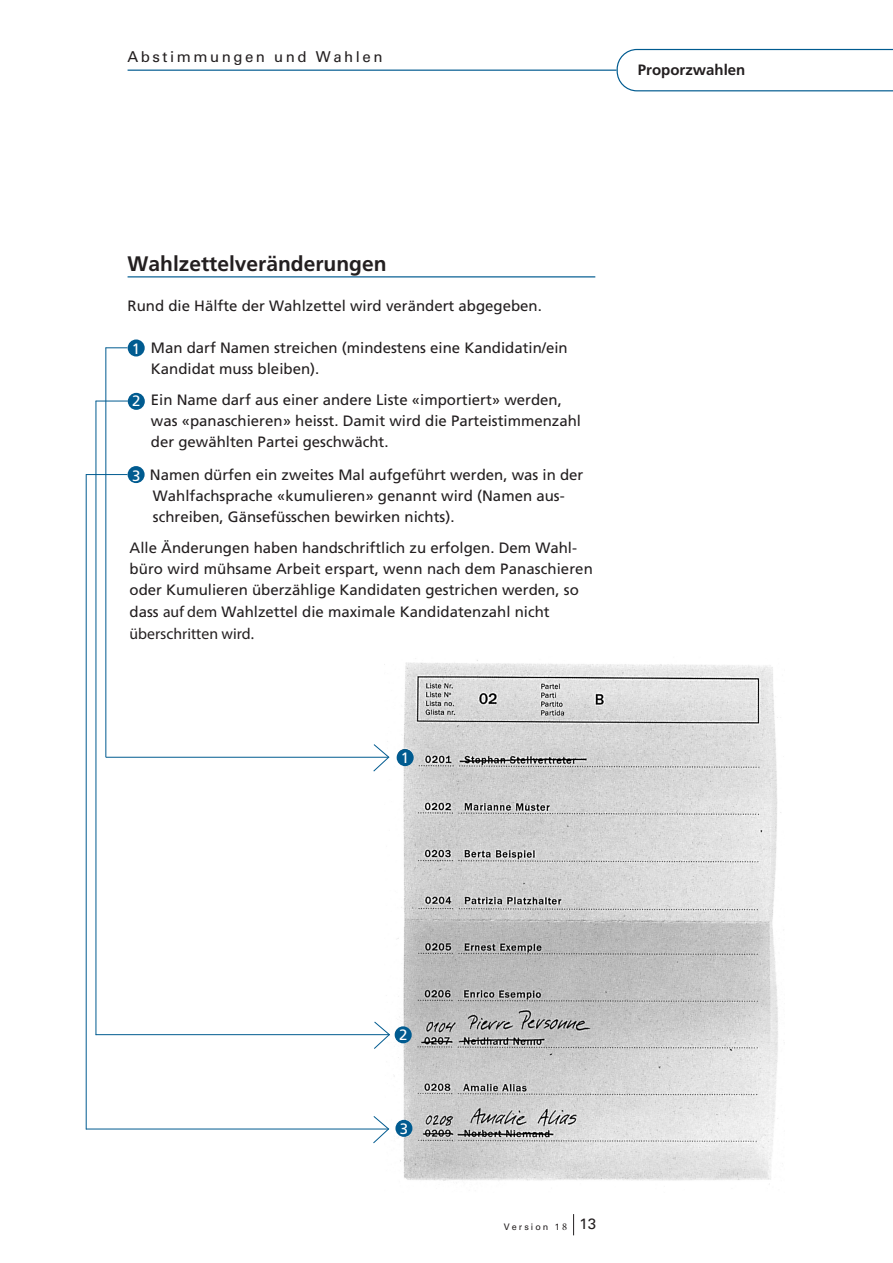
<style>
.page{position:relative;width:893px;height:1263px;background:#fff}
.page>*{position:absolute;margin:0;border:0;box-sizing:border-box;transform-origin:0 0}
.t1{font:700 21px "Frutiger LT Std";color:#231f20}
.t2{font:15.75px "Myriad Pro";color:#231f20}
.t3{font:15px/21px "Frutiger LT Std";color:#231f20}
.t4{font:15px "Univers LT Std";letter-spacing:.165em;color:#231f20}
.t5{font:700 15px "Frutiger LT Std";color:#231f20}
.t6{font:15px "Frutiger LT Std";color:#fff}
.t7{font:9px "Univers LT Std";letter-spacing:.22em;color:#231f20}
.s1{color:#fff}
.s2{font-family:"Myriad Pro";font-size:15.75px}
.s3{font-family:"Minion Pro";font-size:10.5px}
.s4{font-size:15px}
</style>
<div class="page">
<svg style="left:573px;top:1214px;width:1px;height:21px"></svg>
<hr style="left:128px;top:70px;width:489px;height:1px;background:#005b90">
<svg style="left:617px;top:49px;width:276px;height:42px"></svg>
<hr style="left:128px;top:276px;width:467px;height:1px;background:#005b90">
<img style="left:384px;top:660px;width:397px;height:521px">
<div style="left:397px;top:749px;width:17px;height:17px;background:#005b90;border-radius:50%"></div>
<div style="left:395px;top:1026px;width:17px;height:17px;background:#005b90;border-radius:50%"></div>
<div style="left:395px;top:1120px;width:17px;height:17px;background:#005b90;border-radius:50%"></div>
<div style="left:128px;top:339px;width:17px;height:17px;background:#005b90;border-radius:50%"></div>
<div style="left:128px;top:393px;width:17px;height:17px;background:#005b90;border-radius:50%"></div>
<div style="left:128px;top:466px;width:17px;height:17px;background:#005b90;border-radius:50%"></div>
<hr style="left:106px;top:348px;width:1px;height:409px;background:#005b90">
<hr style="left:106px;top:757px;width:283px;height:1px;background:#005b90">
<svg style="left:106px;top:347px;width:22px;height:1px"></svg>
<svg style="left:373px;top:744px;width:17px;height:28px"></svg>
<hr style="left:86px;top:474px;width:1px;height:655px;background:#005b90">
<hr style="left:86px;top:1129px;width:303px;height:1px;background:#005b90">
<hr style="left:86px;top:474px;width:41px;height:1px;background:#005b90">
<svg style="left:373px;top:1115px;width:17px;height:29px"></svg>
<hr style="left:96px;top:401px;width:1px;height:634px;background:#005b90">
<hr style="left:96px;top:1034px;width:293px;height:1px;background:#005b90">
<hr style="left:96px;top:401px;width:32px;height:1px;background:#005b90">
<svg style="left:373px;top:1021px;width:18px;height:28px"></svg>
<p class="t4" style="left:128px;top:51px;width:257px">Abstimmungen und Wahlen</p>
<p class="t5" style="left:638px;top:64px;width:109px">Proporzwahlen</p>
<h1 class="t1" style="left:128px;top:255px;width:261px">Wahlzettelveränderungen</h1>
<p class="t3" style="left:128px;top:296px;width:416px">Rund die Hälfte der Wahlzettel wird verändert abgegeben.</p>
<p class="t3" style="left:151px;top:338px;width:418px">Man darf Namen streichen (mindestens eine Kandidatin/ein<br>Kandidat muss bleiben).</p>
<p class="t3" style="left:151px;top:391px;width:432px">Ein Name darf aus einer andere Liste «importiert» werden, was «panaschieren» heisst. Damit wird die Parteistimmenzahl der gewählten Partei geschwächt.</p>
<p class="t6" style="left:132px;top:342px;width:10px">1</p>
<p class="t6" style="left:132px;top:395px;width:10px">2</p>
<p class="t3" style="left:153px;top:465px;width:432px;text-indent:-21px"><span class="s1">3</span> Namen dürfen ein zweites Mal aufgeführt werden, was in der<br>Wahlfachsprache «kumulieren» genannt wird (Namen aus&shy;schreiben, Gänsefüsschen bewirken nichts).</p>
<p class="t3" style="left:129px;top:539px;width:465px">Alle Änderungen haben handschriftlich zu erfolgen. Dem Wahl - büro wird mühsame Arbeit erspart, wenn nach dem Panaschieren oder Kumulieren überzählige Kandidaten gestrichen werden, so dass <span class="s2">auf dem</span> Wahlzettel die maximale Kandidatenzahl nicht</p>
<p class="t2" style="left:129px;top:624px;width:126px">überschritten wird.</p>
<p class="t6" style="left:401px;top:752px;width:10px">1</p>
<p class="t6" style="left:399px;top:1028px;width:10px">2</p>
<p class="t6" style="left:400px;top:1122px;width:10px">3</p>
<p class="t7" style="left:504px;top:1223px;width:94px">Version 1<span class="s3">8</span> <span class="s4">13</span></p>
</div>
